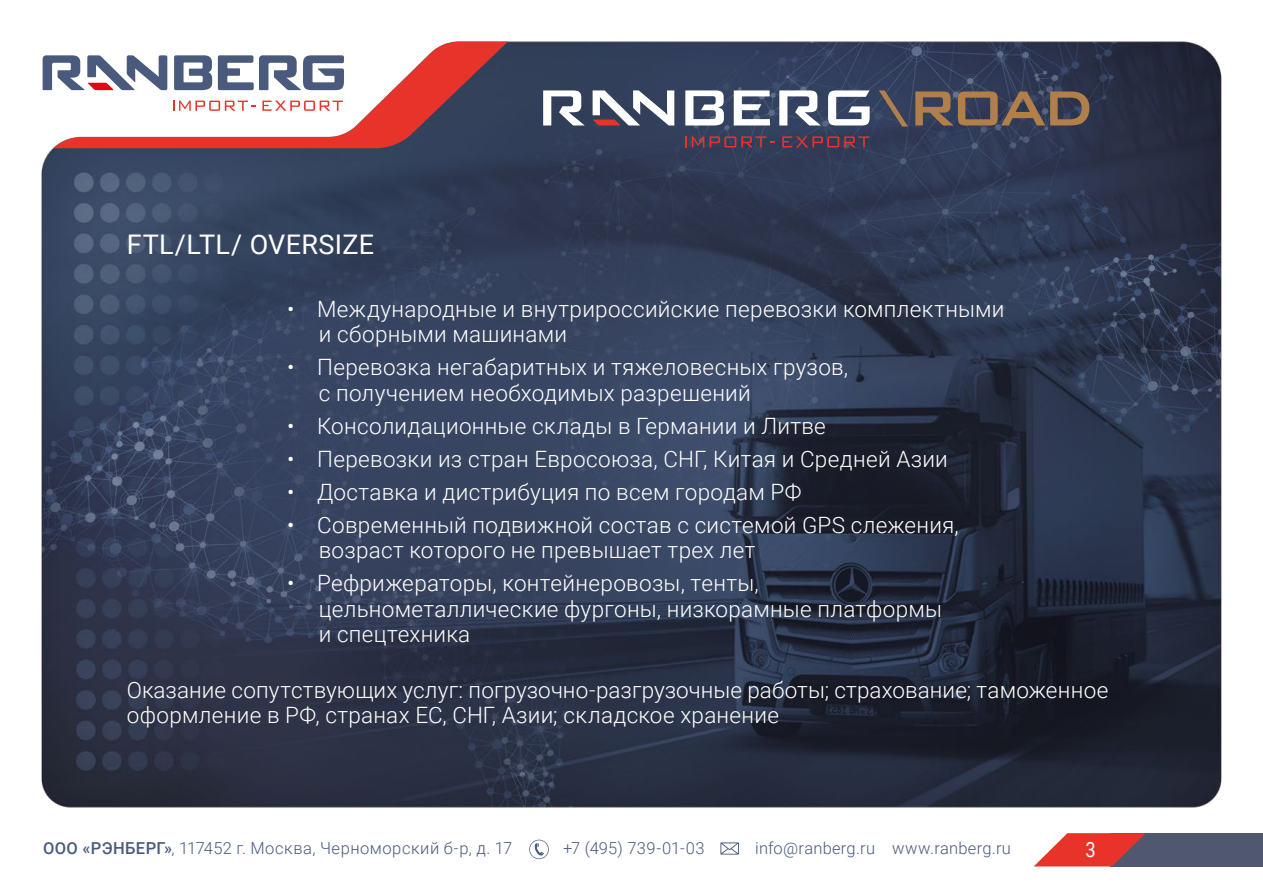
<style>
.page{position:relative;width:1263px;height:893px;background:#fff}
.page>*{position:absolute;margin:0;border:0;box-sizing:border-box;transform-origin:0 0}
.t1{font:65.85px "Bank Gothic Medium C";color:#b17f4a;scale:1.36 1}
.t2{font:27px "Roboto";letter-spacing:.015em;color:#fff}
.t3{font:300 22.5px/25.5px "Roboto";letter-spacing:.01em;color:#fff}
.t4{font:21px "Roboto";color:#fff;scale:.87 1}
.t5{font:300 16.5px "Roboto";letter-spacing:.02em;color:#495a7c}
.s1{font-weight:500}
</style>
<div class="page">
<img style="left:41px;top:41px;width:1181px;height:767px">
<div style="left:1111px;top:833px;width:152px;height:33px;background:#4f586e"></div>
<svg style="left:1034px;top:833px;width:111px;height:33px"></svg>
<svg style="left:529px;top:840px;width:20px;height:19px"></svg>
<svg style="left:720px;top:842px;width:19px;height:13px"></svg>
<svg style="left:42px;top:42px;width:470px;height:106px"></svg>
<svg style="left:685px;top:136px;width:89px;height:11px"></svg>
<svg style="left:782px;top:136px;width:87px;height:11px"></svg>
<svg style="left:734px;top:90px;width:36px;height:35px"></svg>
<svg style="left:543px;top:90px;width:42px;height:35px"></svg>
<svg style="left:779px;top:90px;width:42px;height:35px"></svg>
<svg style="left:685px;top:90px;width:39px;height:35px"></svg>
<svg style="left:828px;top:90px;width:42px;height:35px"></svg>
<svg style="left:593px;top:90px;width:81px;height:35px"></svg>
<p class="t2" style="left:127px;top:225px;width:249px">FTL/LTL/ OVERSIZE</p>
<h1 class="t1" style="left:881px;top:72px;width:159px">\ROAD</h1>
<p class="t3" style="left:319px;top:295px;width:687px;text-indent:-32px">• Международные и внутрироссийские перевозки комплектными и сборными машинами</p>
<p class="t3" style="left:319px;top:354px;width:531px;text-indent:-32px">• Перевозка негабаритных и тяжеловесных грузов, с получением необходимых разрешений</p>
<p class="t3" style="left:287px;top:412px;width:540px">• Консолидационные склады в Германии и Литве</p>
<p class="t3" style="left:287px;top:445px;width:662px">• Перевозки из стран Евросоюза, СНГ, Китая и Средней Азии</p>
<p class="t3" style="left:287px;top:478px;width:516px">• Доставка и дистрибуция по всем городам РФ</p>
<p class="t3" style="left:319px;top:511px;width:641px;text-indent:-32px">• Современный подвижной состав с системой GPS слежения, возраст которого не превышает трех лет</p>
<p class="t3" style="left:319px;top:570px;width:625px;text-indent:-32px">• Рефрижераторы, контейнеровозы, тенты, цельнометаллические фургоны, низкорамные платформы и спецтехника</p>
<p class="t3" style="left:127px;top:676px;width:983px">Оказание сопутствующих услуг: погрузочно-разгрузочные работы; страхование; таможенное оформление в РФ, странах ЕС, СНГ, Азии; складское хранение</p>
<p class="t5" style="left:43px;top:837px;width:471px"><span class="s1">ООО «РЭНБЕРГ»</span>, 117452 г. Москва, Черноморский б-р, д. 17</p>
<p class="t5" style="left:563px;top:837px;width:143px">+7 (495) 739-01-03</p>
<p class="t5" style="left:755px;top:837px;width:257px">info@ranberg.ru www.ranberg.ru</p>
<p class="t4" style="left:1085px;top:834px;width:13px">3</p>
</div>
